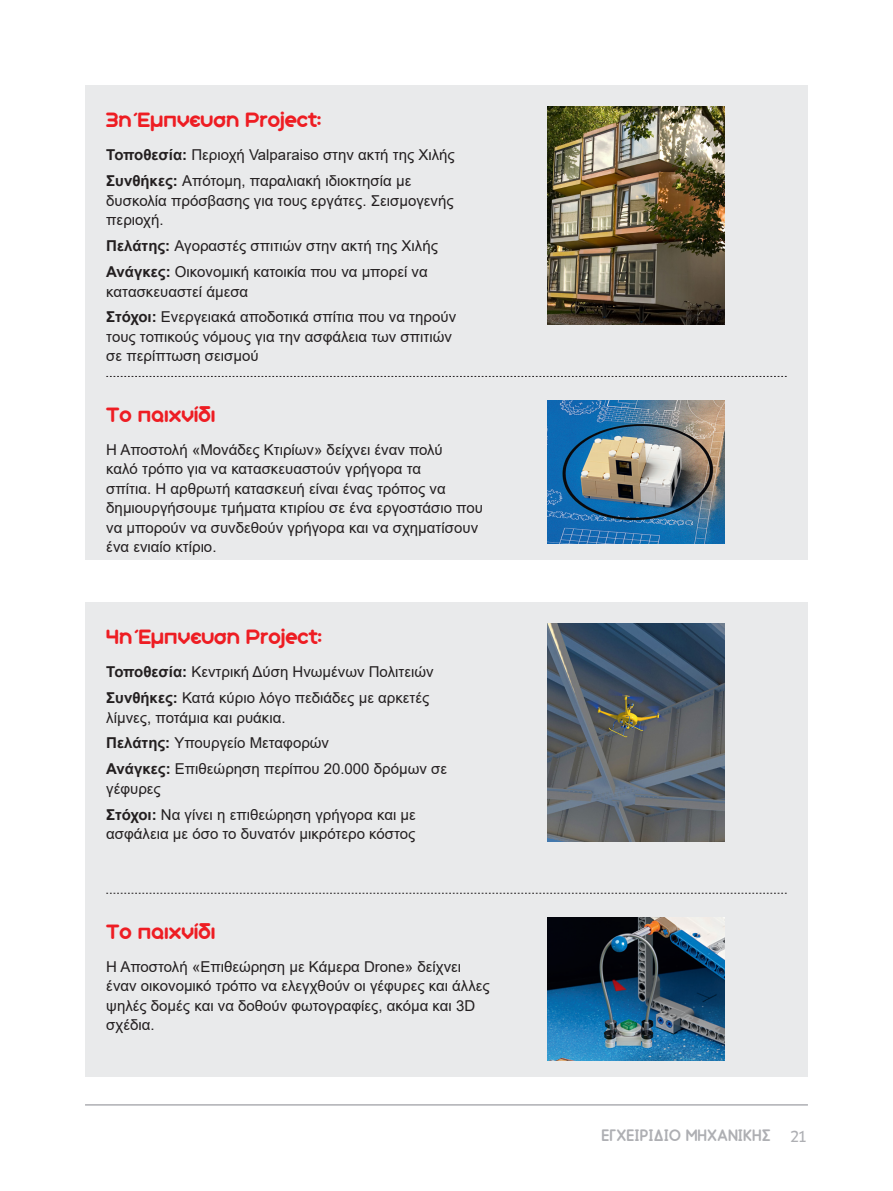
<style>
.page{position:relative;width:893px;height:1191px;background:#fff}
.page>*{position:absolute;margin:0;border:0;box-sizing:border-box;transform-origin:0 0}
.Sub_Header_Centered{font:22.5px "Aka Acid GR Soft Ice Cream";color:#ee1d23}
.t1{font:700 16.5px "Aka Acid Odin";color:#aeafb3}
.Regular_text{font:15px/19.5px "Arial";color:#231f20}
.s1{font-weight:700}
.s2{font-family:"Shinn";font-weight:400}
</style>
<div class="page">
<hr style="left:85px;top:1104px;width:723px;height:1px;background:#aeafb3">
<div style="left:85px;top:85px;width:723px;height:474px;background:#e9eaeb"></div>
<div style="left:85px;top:602px;width:723px;height:474px;background:#e9eaeb"></div>
<svg style="left:106px;top:376px;width:681px;height:1px"></svg>
<svg style="left:106px;top:893px;width:681px;height:1px"></svg>
<img style="left:547px;top:401px;width:178px;height:143px">
<img style="left:547px;top:917px;width:178px;height:143px">
<img style="left:547px;top:106px;width:178px;height:219px">
<img style="left:547px;top:623px;width:178px;height:218px">
<p class="Sub_Header_Centered" style="left:106px;top:109px;width:216px">3η Έμπνευση Project:</p>
<p class="Regular_text" style="left:106px;top:145px;width:350px"><span class="s1">Τοποθεσία:</span> Περιοχή Valparaiso στην ακτή της Χιλής</p>
<p class="Regular_text" style="left:106px;top:171px;width:349px"><span class="s1">Συνθήκες:</span> Απότομη, παραλιακή ιδιοκτησία με δυσκολία πρόσβασης για τους εργάτες. Σεισμογενής περιοχή.</p>
<p class="Regular_text" style="left:106px;top:236px;width:333px"><span class="s1">Πελάτης:</span> Αγοραστές σπιτιών στην ακτή της Χιλής</p>
<p class="Regular_text" style="left:106px;top:262px;width:323px"><span class="s1">Ανάγκες:</span> Οικονομική κατοικία που να μπορεί να κατασκευαστεί άμεσα</p>
<p class="Regular_text" style="left:106px;top:307px;width:351px"><span class="s1">Στόχοι:</span> Ενεργειακά αποδοτικά σπίτια που να τηρούν τους τοπικούς νόμους για την ασφάλεια των σπιτιών σε περίπτωση σεισμού</p>
<p class="Sub_Header_Centered" style="left:106px;top:403px;width:111px">Το παιχνίδι</p>
<p class="Regular_text" style="left:106px;top:440px;width:378px">Η Αποστολή «Μονάδες Κτιρίων» δείχνει έναν πολύ<br>καλό τρόπο για να κατασκευαστούν γρήγορα τα<br>σπίτια. Η αρθρωτή κατασκευή είναι ένας τρόπος να δημιουργήσουμε τμήματα κτιρίου σε ένα εργοστάσιο που να μπορούν να συνδεθούν γρήγορα και να σχηματίσουν ένα ενιαίο κτίριο.</p>
<p class="Sub_Header_Centered" style="left:106px;top:625px;width:217px">4η Έμπνευση Project:</p>
<p class="Regular_text" style="left:106px;top:662px;width:329px"><span class="s1">Τοποθεσία:</span> Κεντρική Δύση Ηνωμένων Πολιτειών</p>
<p class="Regular_text" style="left:106px;top:688px;width:325px"><span class="s1">Συνθήκες:</span> Κατά κύριο λόγο πεδιάδες με αρκετές λίμνες, ποτάμια και ρυάκια.</p>
<p class="Regular_text" style="left:106px;top:733px;width:224px"><span class="s1">Πελάτης:</span> Υπουργείο Μεταφορών</p>
<p class="Regular_text" style="left:106px;top:759px;width:342px"><span class="s1">Ανάγκες:</span> Επιθεώρηση περίπου 20.000 δρόμων σε γέφυρες</p>
<p class="Regular_text" style="left:106px;top:804px;width:311px"><span class="s1">Στόχοι:</span> Να γίνει η επιθεώρηση γρήγορα και με ασφάλεια με όσο το δυνατόν μικρότερο κόστος</p>
<p class="Sub_Header_Centered" style="left:106px;top:920px;width:111px">Το παιχνίδι</p>
<p class="Regular_text" style="left:106px;top:956px;width:385px">Η Αποστολή «Επιθεώρηση με Κάμερα Drone» δείχνει έναν οικονομικό τρόπο να ελεγχθούν οι γέφυρες και άλλες ψηλές δομές και να δοθούν φωτογραφίες, ακόμα και 3D σχέδια.</p>
<p class="t1" style="left:601px;top:1125px;width:208px">ΕΓΧΕΙΡΙΔΙΟ ΜΗΧΑΝΙΚΗΣ <span class="s2">21</span></p>
</div>
